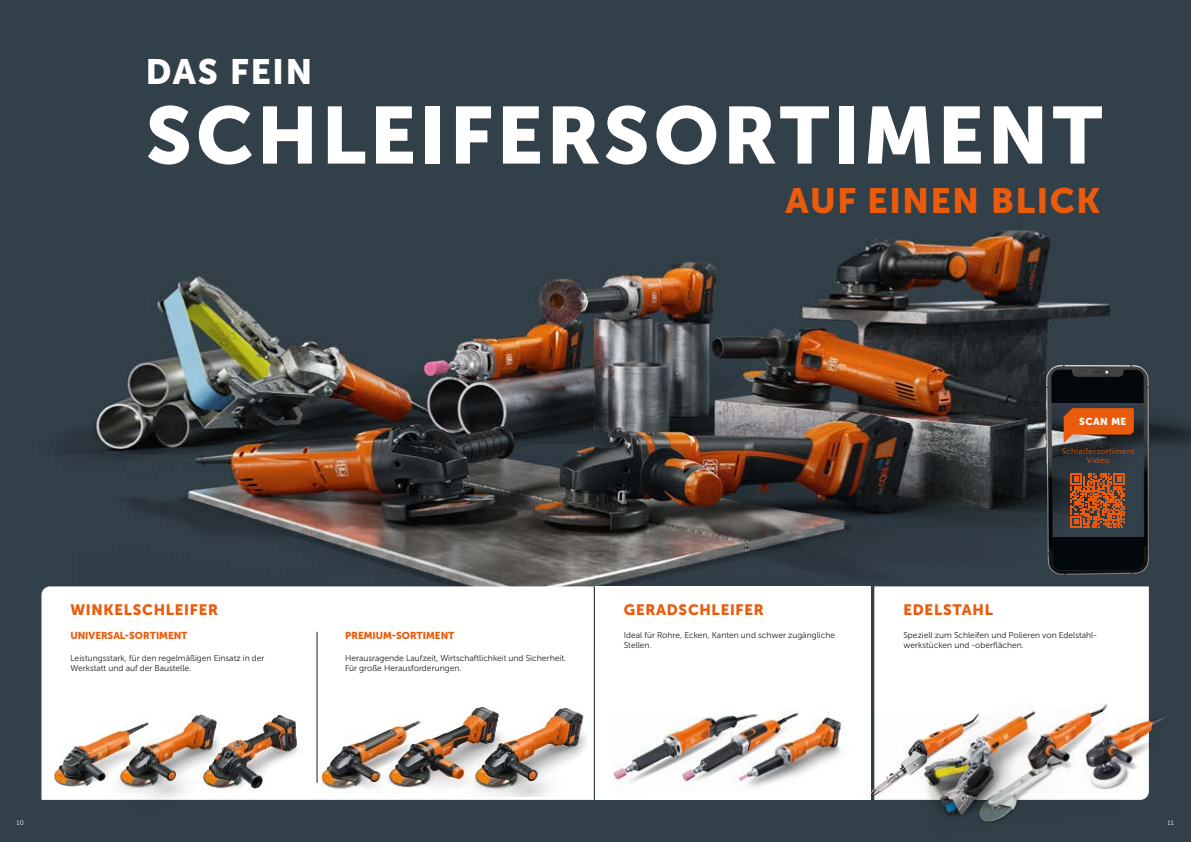
<style>
.page{position:relative;width:1191px;height:842px;background:#fff}
.page>*{position:absolute;margin:0;border:0;box-sizing:border-box;transform-origin:0 0}
.t1{font:700 80px "FEIN Corporate";letter-spacing:.05em;color:#fff}
.t2{font:700 35px "FEIN Corporate";letter-spacing:.05em;color:#ea5b0b}
.t3{font:700 35px "FEIN Corporate";letter-spacing:.05em;color:#fff}
.t4{font:700 15px "FEIN Corporate";letter-spacing:.05em;color:#ea5b0b}
.t5{font:700 10px "FEIN Corporate";color:#ea5b0b}
.t6{font:700 10px "FEIN Corporate";letter-spacing:.05em;color:#fff}
.t7{font:300 8.5px/10.2px "FEIN Corporate";color:#1d1d1b}
.t8{font:300 8px/9.6px "FEIN Corporate";letter-spacing:.05em;color:#ea5b0b;text-align:center}
.t9{font:300 6.5px "FEIN Corporate";color:#fff}
</style>
<div class="page">
<img style="left:0;top:0;width:1191px;height:842px">
<svg style="left:41px;top:586px;width:553px;height:214px"></svg>
<hr style="left:317px;top:632px;width:1px;height:151px;background:#1d1d1b">
<img style="left:37px;top:692px;width:125px;height:125px">
<img style="left:56px;top:724px;width:47px;height:49px">
<img style="left:312px;top:715px;width:61px;height:81px">
<img style="left:322px;top:720px;width:51px;height:62px">
<img style="left:373px;top:700px;width:144px;height:102px">
<div style="left:595px;top:586px;width:276px;height:214px;background:#fff"></div>
<svg style="left:874px;top:586px;width:274px;height:214px"></svg>
<img style="left:865px;top:712px;width:35px;height:90px">
<img style="left:871px;top:713px;width:29px;height:82px">
<img style="left:1118px;top:717px;width:49px;height:72px">
<img style="left:1118px;top:717px;width:46px;height:62px">
<img style="left:1064px;top:703px;width:54px;height:126px">
<img style="left:1064px;top:706px;width:41px;height:116px">
<img style="left:804px;top:710px;width:41px;height:62px">
<img style="left:761px;top:708px;width:43px;height:78px">
<img style="left:761px;top:716px;width:28px;height:64px">
<img style="left:103px;top:706px;width:118px;height:98px">
<img style="left:121px;top:715px;width:74px;height:61px">
<img style="left:900px;top:698px;width:164px;height:142px">
<img style="left:925px;top:712px;width:109px;height:103px">
<img style="left:455px;top:697px;width:132px;height:99px">
<img style="left:476px;top:708px;width:89px;height:67px">
<img style="left:613px;top:714px;width:148px;height:73px">
<img style="left:614px;top:715px;width:139px;height:64px">
<img style="left:195px;top:706px;width:114px;height:92px">
<img style="left:1043px;top:364px;width:108px;height:211px">
<svg style="left:1070px;top:473px;width:55px;height:55px;background:#a64f1e"></svg>
<h2 class="t3" style="left:146px;top:51px;width:168px">DAS FEIN</h2>
<h1 class="t1" style="left:146px;top:90px;width:958px">SCHLEIFERSORTIMENT</h1>
<h2 class="t2" style="left:785px;top:181px;width:316px">AUF EINEN BLICK</h2>
<p class="t6" style="left:1079px;top:416px;width:49px">SCAN ME</p>
<h3 class="t4" style="left:70px;top:601px;width:149px">WINKELSCHLEIFER</h3>
<p class="t5" style="left:70px;top:630px;width:119px">UNIVERSAL-SORTIMENT</p>
<p class="t7" style="left:70px;top:653px;width:196px">Leistungsstark, für den regelmäßigen Einsatz in der<br>Werkstatt und auf der Baustelle.</p>
<p class="t5" style="left:345px;top:630px;width:111px">PREMIUM-SORTIMENT</p>
<p class="t7" style="left:345px;top:653px;width:222px">Herausragende Laufzeit, Wirtschaftlichkeit und Sicherheit.<br>Für große Herausforderungen.</p>
<p class="t8" style="left:1061px;top:446px;width:75px">Schleifersortiment<br>Video</p>
<h3 class="t4" style="left:624px;top:601px;width:141px">GERADSCHLEIFER</h3>
<h3 class="t4" style="left:903px;top:601px;width:91px">EDELSTAHL</h3>
<p class="t7" style="left:624px;top:630px;width:213px">Ideal für Rohre, Ecken, Kanten und schwer zugängliche<br>Stellen.</p>
<p class="t7" style="left:903px;top:630px;width:195px">Speziell zum Schleifen und Polieren von Edelstahl&shy;werkstücken und -oberflächen.</p>
<p class="t9" style="left:16px;top:819px;width:9px">10</p>
<p class="t9" style="left:1167px;top:819px;width:8px">11</p>
</div>
